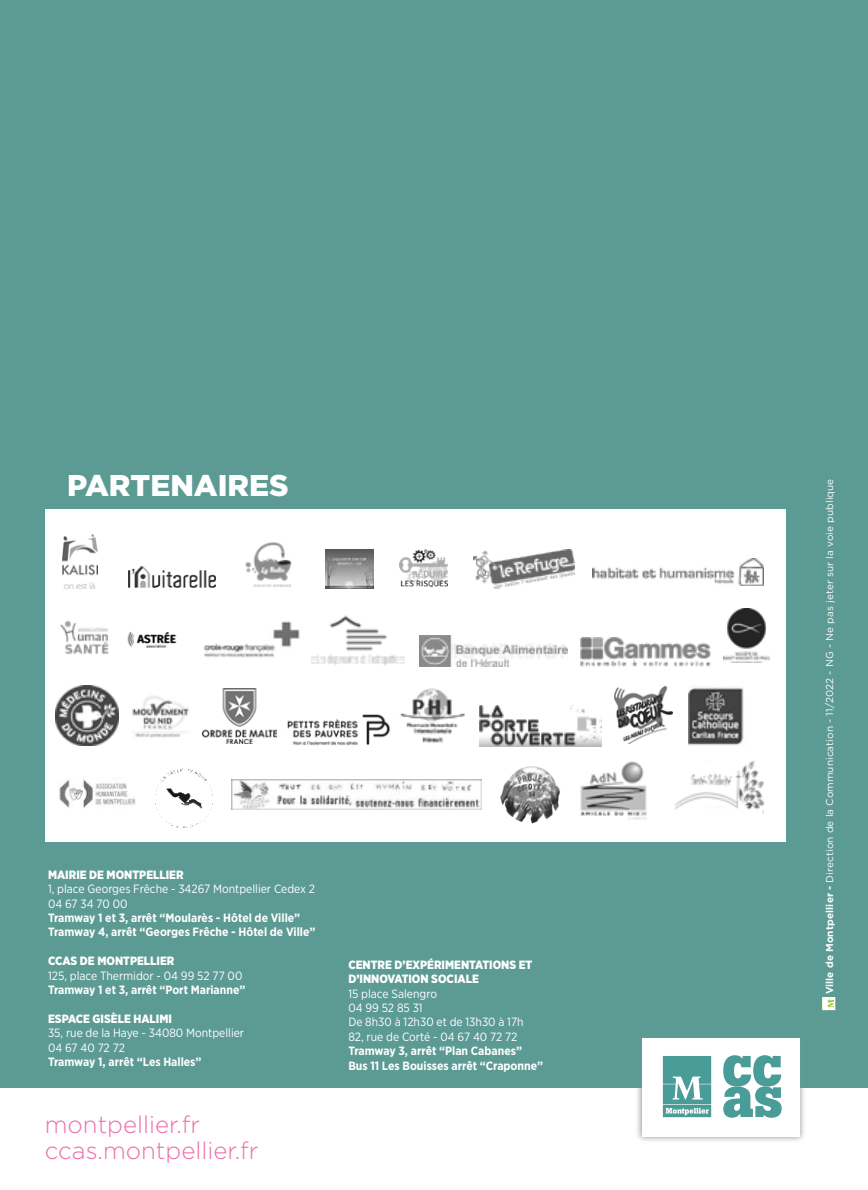
<style>
.page{position:relative;width:868px;height:1190px;background:#fff}
.page>*{position:absolute;margin:0;border:0;box-sizing:border-box;transform-origin:0 0}
.t1{font:900 30px "Gotham";color:#fff}
.t2{font:300 24px/26px "Gotham";color:#ed6fa7}
.t3{font:12px/14.4px "Gotham Narrow";color:#fff}
.t4{font:700 12px/14.4px "Gotham Narrow";color:#fff}
.t5{font:900 12px/14.4px "Gotham Narrow";color:#fff}
.t6{font:10px "Gotham";letter-spacing:.01em;color:#fff}
.s1{font-weight:700}
</style>
<div class="page">
<div style="left:850px;top:0;width:18px;height:1087px;background:#5c9a94"></div>
<div style="left:0;top:0;width:850px;height:1087px;background:#5c9a94"></div>
<div style="left:45px;top:509px;width:740px;height:333px;background:#fff"></div>
<img style="left:287px;top:714px;width:104px;height:31px">
<img style="left:245px;top:542px;width:47px;height:45px">
<img style="left:325px;top:549px;width:48px;height:39px">
<img style="left:400px;top:549px;width:48px;height:37px">
<img style="left:474px;top:549px;width:100px;height:40px">
<img style="left:63px;top:534px;width:35px;height:54px">
<img style="left:128px;top:567px;width:87px;height:20px">
<img style="left:127px;top:632px;width:50px;height:16px">
<img style="left:204px;top:621px;width:96px;height:37px">
<img style="left:311px;top:615px;width:93px;height:51px">
<img style="left:419px;top:635px;width:148px;height:31px">
<img style="left:580px;top:637px;width:130px;height:29px">
<img style="left:592px;top:558px;width:171px;height:27px">
<img style="left:55px;top:685px;width:63px;height:60px">
<img style="left:132px;top:695px;width:57px;height:43px">
<img style="left:202px;top:689px;width:74px;height:55px">
<img style="left:231px;top:779px;width:250px;height:30px">
<img style="left:400px;top:688px;width:65px;height:55px">
<img style="left:480px;top:705px;width:122px;height:41px">
<img style="left:614px;top:686px;width:58px;height:58px">
<img style="left:688px;top:687px;width:56px;height:58px">
<svg style="left:723px;top:608px;width:47px;height:55px"></svg>
<img style="left:580px;top:761px;width:67px;height:58px">
<img style="left:633px;top:1038px;width:175px;height:103px">
<div style="left:642px;top:1038px;width:157px;height:98px;background:#fff"></div>
<svg style="left:663px;top:1056px;width:48px;height:61px;background:#69ada9"></svg>
<svg style="left:723px;top:1055px;width:58px;height:62px"></svg>
<img style="left:59px;top:778px;width:77px;height:30px">
<img style="left:500px;top:766px;width:61px;height:57px">
<img style="left:155px;top:768px;width:57px;height:59px">
<img style="left:60px;top:620px;width:49px;height:34px">
<svg style="left:822px;top:997px;width:13px;height:13px"></svg>
<img style="left:675px;top:760px;width:88px;height:53px">
<h1 class="t1" style="left:67px;top:464px;width:223px">PARTENAIRES</h1>
<p class="t5" style="left:48px;top:867px;width:137px">MAIRIE DE MONTPELLIER</p>
<p class="t3" style="left:48px;top:881px;width:269px">1, place Georges Frêche - 34267 Montpellier Cedex 2<br>04 67 34 70 00</p>
<p class="t4" style="left:48px;top:910px;width:269px">Tramway 1 et 3, arrêt “Moularès - Hôtel de Ville”<br>Tramway 4, arrêt “Georges Frêche - Hôtel de Ville”</p>
<p class="t5" style="left:48px;top:953px;width:128px">CCAS DE MONTPELLIER</p>
<p class="t3" style="left:48px;top:968px;width:196px">125, place Thermidor - 04 99 52 77 00</p>
<p class="t4" style="left:48px;top:982px;width:199px">Tramway 1 et 3, arrêt “Port Marianne”</p>
<p class="t5" style="left:48px;top:1011px;width:125px">ESPACE GISÈLE HALIMI</p>
<p class="t3" style="left:48px;top:1025px;width:198px">35, rue de la Haye - 34080 Montpellier<br>04 67 40 72 72</p>
<p class="t4" style="left:48px;top:1054px;width:155px">Tramway 1, arrêt “Les Halles”</p>
<h2 class="t2" style="left:45px;top:1110px;width:215px">montpellier.fr ccas.montpellier.fr</h2>
<p class="t5" style="left:348px;top:957px;width:185px">CENTRE D’EXPÉRIMENTATIONS ET<br>D’INNOVATION SOCIALE</p>
<p class="t3" style="left:348px;top:985px;width:177px">15 place Salengro<br>04 99 52 85 31<br>De 8h30 à 12h30 et de 13h30 à 17h<br>82, rue de Corté - 04 67 40 72 72</p>
<p class="t4" style="left:348px;top:1043px;width:196px">Tramway 3, arrêt “Plan Cabanes”<br>Bus 11 Les Bouisses arrêt “Craponne”</p>
<p class="t6" style="left:823px;top:994px;width:517px;rotate:-90deg"><span class="s1">Ville de Montpellier -</span> Direction de la Communication - 11/2022 - NG - Ne pas jeter sur la voie publique</p>
</div>
